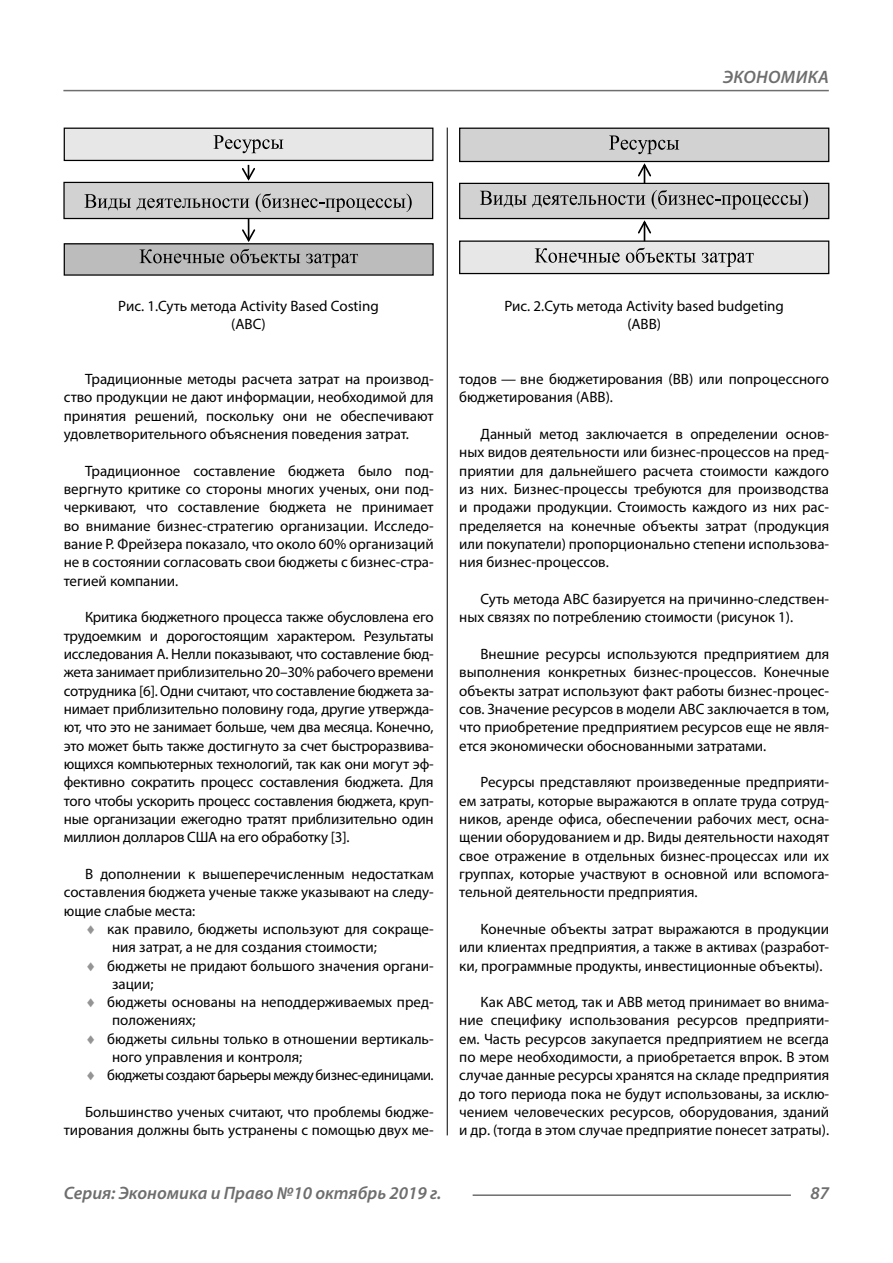
<style>
.page{position:relative;width:893px;height:1263px;background:#fff}
.page>*{position:absolute;margin:0;border:0;box-sizing:border-box;transform-origin:0 0}
.t1{font:italic 600 18px "Myriad Pro";color:#6e6e6e}
.Normal{font:15px/18.3px "Myriad Pro";color:#000;text-align:justify}
.podpis{font:15px/18.3px "Myriad Pro";color:#000;text-align:center}
.Normal-2{font:15px "Myriad Pro";letter-spacing:-.035em;color:#000}
.s1{color:#949494}
</style>
<div class="page">
<hr style="left:447px;top:128px;width:1px;height:1007px;background:#000">
<div style="left:64px;top:128px;width:369px;height:32px;background:#e7e7e7"></div>
<div style="left:64px;top:128px;width:369px;height:33px;border:1px solid #000"></div>
<svg style="left:213px;top:135px;width:70px;height:18px"></svg>
<div style="left:64px;top:182px;width:369px;height:36px;background:#d2d2d2"></div>
<div style="left:63px;top:182px;width:370px;height:37px;border:1px solid #000"></div>
<svg style="left:84px;top:194px;width:47px;height:16px"></svg>
<svg style="left:137px;top:198px;width:112px;height:12px"></svg>
<svg style="left:256px;top:194px;width:156px;height:18px"></svg>
<div style="left:64px;top:244px;width:369px;height:31px;background:#bcbcbc"></div>
<div style="left:64px;top:243px;width:370px;height:33px;border:1px solid #000"></div>
<svg style="left:140px;top:249px;width:84px;height:14px"></svg>
<svg style="left:306px;top:254px;width:52px;height:13px"></svg>
<svg style="left:240px;top:165px;width:17px;height:17px"></svg>
<svg style="left:230px;top:218px;width:70px;height:45px"></svg>
<div style="left:460px;top:128px;width:369px;height:33px;background:#d2d2d2"></div>
<div style="left:459px;top:128px;width:370px;height:34px;border:1px solid #000"></div>
<svg style="left:609px;top:135px;width:70px;height:19px"></svg>
<div style="left:460px;top:183px;width:369px;height:35px;background:#d2d2d2"></div>
<div style="left:459px;top:183px;width:370px;height:36px;border:1px solid #000"></div>
<svg style="left:480px;top:191px;width:165px;height:16px"></svg>
<svg style="left:652px;top:190px;width:156px;height:19px"></svg>
<div style="left:460px;top:241px;width:369px;height:32px;background:#e7e7e7"></div>
<div style="left:459px;top:240px;width:370px;height:34px;border:1px solid #000"></div>
<svg style="left:535px;top:248px;width:85px;height:15px"></svg>
<svg style="left:626px;top:248px;width:128px;height:19px"></svg>
<svg style="left:636px;top:161px;width:17px;height:22px"></svg>
<svg style="left:636px;top:219px;width:17px;height:22px"></svg>
<hr style="left:63px;top:90px;width:766px;height:1px;background:#6e6e6e">
<hr style="left:473px;top:1194px;width:318px;height:2px;background:#6e6e6e">
<p class="t1" style="left:723px;top:66px;width:24px">Экономика</p>
<p class="podpis" style="left:118px;top:296px;width:262px">Рис. 1.Суть метода Activity Based Costing (ABC)</p>
<p class="podpis" style="left:504px;top:296px;width:281px">Рис. 2.Суть метода Activity based budgeting (ABB)</p>
<p class="Normal" style="left:64px;top:370px;width:371px;text-indent:21px">Традиционные методы расчета затрат на производ&shy;ство продукции не дают информации, необходимой для принятия решений, поскольку они не обеспечивают удовлетворительного объяснения поведения затрат.</p>
<p class="Normal" style="left:64px;top:461px;width:371px;text-indent:21px">Традиционное составление бюджета было под&shy;вергнуто критике со стороны многих ученых, они под&shy;черкивают, что составление бюджета не принимает во внимание бизнес-стратегию организации. Исследо&shy;вание Р. Фрейзера показало, что около 60% организаций не в состоянии согласовать свои бюджеты с бизнес-стра&shy;тегией компании.</p>
<p class="Normal" style="left:64px;top:608px;width:371px;text-indent:21px">Критика бюджетного процесса также обусловлена его трудоемким и дорогостоящим характером. Результаты исследования А. Нелли показывают, что составление бюд&shy;жета занимает приблизительно 20–30% рабочего времени сотрудника [6]. Одни считают, что составление бюджета за&shy;нимает приблизительно половину года, другие утвержда&shy;ют, что это не занимает больше, чем два месяца. Конечно, это может быть также достигнуто за счет быстроразвива&shy;ющихся компьютерных технологий, так как они могут эф&shy;фективно сократить процесс составления бюджета. Для того чтобы ускорить процесс составления бюджета, круп&shy;ные организации ежегодно тратят приблизительно один миллион долларов США на его обработку [3].</p>
<p class="Normal" style="left:64px;top:864px;width:371px;text-indent:21px">В дополнении к вышеперечисленным недостаткам составления бюджета ученые также указывают на следу&shy;ющие слабые места:</p>
<p class="Normal" style="left:112px;top:919px;width:323px;text-indent:-27px"><span class="s1">♦</span> как правило, бюджеты используют для сокраще&shy;ния затрат, а не для создания стоимости;</p>
<p class="Normal" style="left:112px;top:956px;width:323px;text-indent:-27px"><span class="s1">♦</span> бюджеты не придают большого значения органи&shy;зации;</p>
<p class="Normal" style="left:112px;top:993px;width:323px;text-indent:-27px"><span class="s1">♦</span> бюджеты основаны на неподдерживаемых пред&shy;положениях;</p>
<p class="Normal" style="left:112px;top:1029px;width:323px;text-indent:-27px"><span class="s1">♦</span> бюджеты сильны только в отношении вертикаль&shy;ного управления и контроля;</p>
<p class="Normal-2" style="left:85px;top:1066px;width:350px"><span class="s1">♦</span> бюджеты создают барьеры между бизнес-единицами.</p>
<p class="Normal" style="left:64px;top:1103px;width:371px;text-align:right">Большинство ученых считают, что проблемы бюдже&shy;тирования должны быть устранены с помощью двух ме-</p>
<p class="Normal" style="left:459px;top:370px;width:371px">тодов — вне бюджетирования (BB) или попроцессного бюджетирования (ABB).</p>
<p class="Normal" style="left:459px;top:425px;width:371px;text-indent:21px">Данный метод заключается в определении основ&shy;ных видов деятельности или бизнес-процессов на пред&shy;приятии для дальнейшего расчета стоимости каждого из них. Бизнес-процессы требуются для производства и продажи продукции. Стоимость каждого из них рас&shy;пределяется на конечные объекты затрат (продукция или покупатели) пропорционально степени использова&shy;ния бизнес-процессов.</p>
<p class="Normal" style="left:459px;top:590px;width:371px;text-indent:21px">Суть метода ABC базируется на причинно-следствен&shy;ных связях по потреблению стоимости (рисунок 1).</p>
<p class="Normal" style="left:459px;top:644px;width:371px;text-indent:21px">Внешние ресурсы используются предприятием для выполнения конкретных бизнес-процессов. Конечные объекты затрат используют факт работы бизнес-процес&shy;сов. Значение ресурсов в модели ABC заключается в том, что приобретение предприятием ресурсов еще не явля&shy;ется экономически обоснованными затратами.</p>
<p class="Normal" style="left:459px;top:773px;width:371px;text-indent:21px">Ресурсы представляют произведенные предприяти&shy;ем затраты, которые выражаются в оплате труда сотруд&shy;ников, аренде офиса, обеспечении рабочих мест, осна&shy;щении оборудованием и др. Виды деятельности находят свое отражение в отдельных бизнес-процессах или их группах, которые участвуют в основной или вспомога&shy;тельной деятельности предприятия.</p>
<p class="Normal" style="left:459px;top:919px;width:371px;text-indent:21px">Конечные объекты затрат выражаются в продукции или клиентах предприятия, а также в активах (разработ&shy;ки, программные продукты, инвестиционные объекты).</p>
<p class="Normal" style="left:459px;top:993px;width:371px;text-indent:21px">Как ABC метод, так и ABB метод принимает во внима&shy;ние специфику использования ресурсов предприяти&shy;ем. Часть ресурсов закупается предприятием не всегда по мере необходимости, а приобретается впрок. В этом случае данные ресурсы хранятся на складе предприятия до того периода пока не будут использованы, за исклю&shy;чением человеческих ресурсов, оборудования, зданий и др. (тогда в этом случае предприятие понесет затраты).</p>
<p class="t1" style="left:64px;top:1182px;width:379px">Серия: Экономика и Право №10 октябрь 2019 г.</p>
<p class="t1" style="left:810px;top:1182px;width:20px">87</p>
</div>
